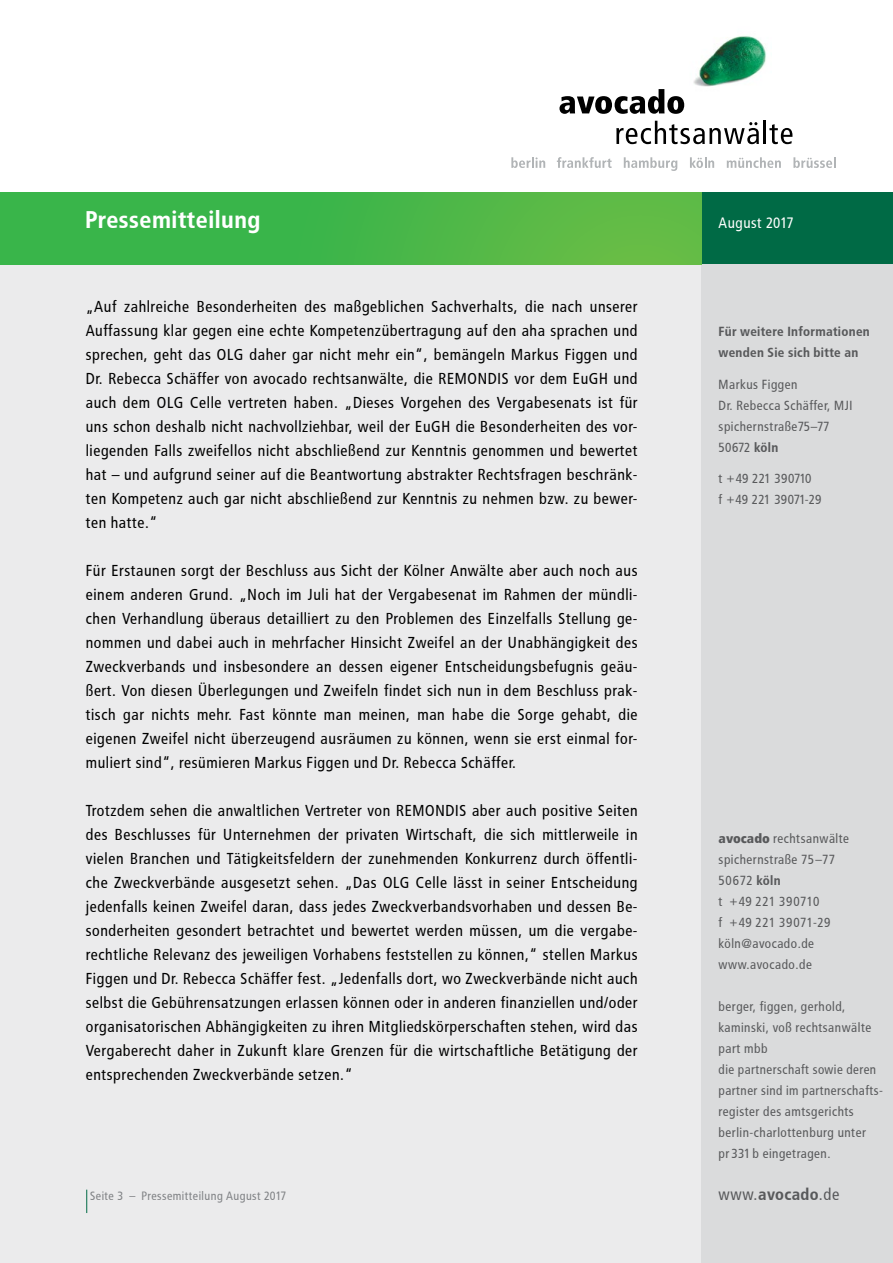
<style>
.page{position:relative;width:893px;height:1263px;background:#fff}
.page>*{position:absolute;margin:0;border:0;box-sizing:border-box;transform-origin:0 0}
.t1{font:700 24px "Avocado";color:#fff}
.t2{font:16.5px "Avocado";color:#58595b}
.t3{font:15.75px/24px "Avocado";color:#000;text-align:justify}
.t4{font:15px "Avocado";color:#fff}
.t5{font:13.2px/21px "Avocado";color:#58595b}
.t6{font:700 13.2px/21px "Avocado";color:#58595b}
.t7{font:13.2px/21px "Avocado";letter-spacing:-.03em;color:#58595b}
.t8{font:12px "Avocado";color:#808285}
.s1{font-weight:700}
.s2{font-weight:900}
</style>
<div class="page">
<img style="left:693px;top:36px;width:74px;height:51px">
<svg style="left:559px;top:89px;width:125px;height:25px"></svg>
<svg style="left:616px;top:121px;width:143px;height:23px"></svg>
<hr style="left:764px;top:121px;width:2px;height:23px;background:#000">
<svg style="left:769px;top:124px;width:23px;height:20px"></svg>
<svg style="left:511px;top:157px;width:34px;height:11px"></svg>
<svg style="left:557px;top:157px;width:55px;height:11px"></svg>
<svg style="left:624px;top:157px;width:53px;height:14px"></svg>
<svg style="left:690px;top:157px;width:24px;height:11px"></svg>
<svg style="left:727px;top:157px;width:54px;height:11px"></svg>
<svg style="left:793px;top:157px;width:43px;height:11px"></svg>
<div style="left:702px;top:192px;width:191px;height:72px;background:#006a45"></div>
<div style="left:0;top:264px;width:893px;height:999px;background:#ebebec"></div>
<div style="left:702px;top:264px;width:191px;height:277px;background:#dadbdc"></div>
<svg style="left:86px;top:1189px;width:1px;height:24px"></svg>
<div style="left:702px;top:541px;width:191px;height:722px;background:#dadbdc"></div>
<div style="left:0;top:192px;width:702px;height:72px;background:linear-gradient(to right,#2db34b,#63bb46)"></div>
<h1 class="t1" style="left:85px;top:205px;width:177px">Pressemitteilung</h1>
<p class="t3" style="left:86px;top:295px;width:554px">„Auf zahlreiche Besonderheiten des maßgeblichen Sachverhalts, die nach unserer Auffassung klar gegen eine echte Kompetenzübertragung auf den aha sprachen und sprechen, geht das OLG daher gar nicht mehr ein“, bemängeln Markus Figgen und Dr. Rebecca Schäffer von avocado rechtsanwälte, die REMONDIS vor dem EuGH und auch dem OLG Celle vertreten haben. „Dieses Vorgehen des Vergabesenats ist für uns schon deshalb nicht nachvollziehbar, weil der EuGH die Besonderheiten des vor&shy;liegenden Falls zweifellos nicht abschließend zur Kenntnis genommen und bewertet hat – und aufgrund seiner auf die Beantwortung abstrakter Rechtsfragen beschränk&shy;ten Kompetenz auch gar nicht abschließend zur Kenntnis zu nehmen bzw. zu bewer&shy;ten hatte.“</p>
<p class="t3" style="left:86px;top:559px;width:554px">Für Erstaunen sorgt der Beschluss aus Sicht der Kölner Anwälte aber auch noch aus einem anderen Grund. „Noch im Juli hat der Vergabesenat im Rahmen der mündli&shy;chen Verhandlung überaus detailliert zu den Problemen des Einzelfalls Stellung ge&shy;nommen und dabei auch in mehrfacher Hinsicht Zweifel an der Unabhängigkeit des Zweckverbands und insbesondere an dessen eigener Entscheidungsbefugnis geäu&shy;ßert. Von diesen Überlegungen und Zweifeln findet sich nun in dem Beschluss prak&shy;tisch gar nichts mehr. Fast könnte man meinen, man habe die Sorge gehabt, die eigenen Zweifel nicht überzeugend ausräumen zu können, wenn sie erst einmal for&shy;muliert sind“, resümieren Markus Figgen und Dr. Rebecca Schäffer.</p>
<p class="t3" style="left:86px;top:799px;width:554px">Trotzdem sehen die anwaltlichen Vertreter von REMONDIS aber auch positive Seiten des Beschlusses für Unternehmen der privaten Wirtschaft, die sich mittlerweile in vielen Branchen und Tätigkeitsfeldern der zunehmenden Konkurrenz durch öffentli&shy;che Zweckverbände ausgesetzt sehen. „Das OLG Celle lässt in seiner Entscheidung jedenfalls keinen Zweifel daran, dass jedes Zweckverbandsvorhaben und dessen Be&shy;sonderheiten gesondert betrachtet und bewertet werden müssen, um die vergabe&shy;rechtliche Relevanz des jeweiligen Vorhabens feststellen zu können,“ stellen Markus Figgen und Dr. Rebecca Schäffer fest. „Jedenfalls dort, wo Zweckverbände nicht auch selbst die Gebührensatzungen erlassen können oder in anderen finanziellen und/oder organisatorischen Abhängigkeiten zu ihren Mitgliedskörperschaften stehen, wird das Vergaberecht daher in Zukunft klare Grenzen für die wirtschaftliche Betätigung der entsprechenden Zweckverbände setzen.“</p>
<p class="t8" style="left:90px;top:1189px;width:198px">Seite 3 – Pressemitteilung August 2017</p>
<p class="t4" style="left:719px;top:214px;width:77px">August 2017</p>
<p class="t6" style="left:719px;top:321px;width:153px">Für weitere Informationen wenden Sie sich bitte an</p>
<p class="t5" style="left:719px;top:374px;width:136px">Markus Figgen<br>Dr. Rebecca Schäffer, MJI spichernstraße75–77<br>50672 <span class="s1">köln</span></p>
<p class="t7" style="left:719px;top:468px;width:105px">t +49 221 390710<br>f +49 221 39071-29</p>
<p class="t5" style="left:719px;top:828px;width:132px"><span class="s2">avocado</span> rechtsanwälte spichernstraße 75–77<br>50672 <span class="s1">köln<br></span>t +49 221 390710<br>f +49 221 39071-29 köln@avocado.de www.avocado.de</p>
<p class="t5" style="left:719px;top:996px;width:166px">berger, figgen, gerhold, kaminski, voß rechtsanwälte part mbb<br>die partnerschaft sowie deren partner sind im partnerschafts&shy;register des amtsgerichts berlin-charlottenburg unter pr331b eingetragen.</p>
<p class="t2" style="left:719px;top:1185px;width:123px">www.<span class="s1">avocado</span>.de</p>
</div>
